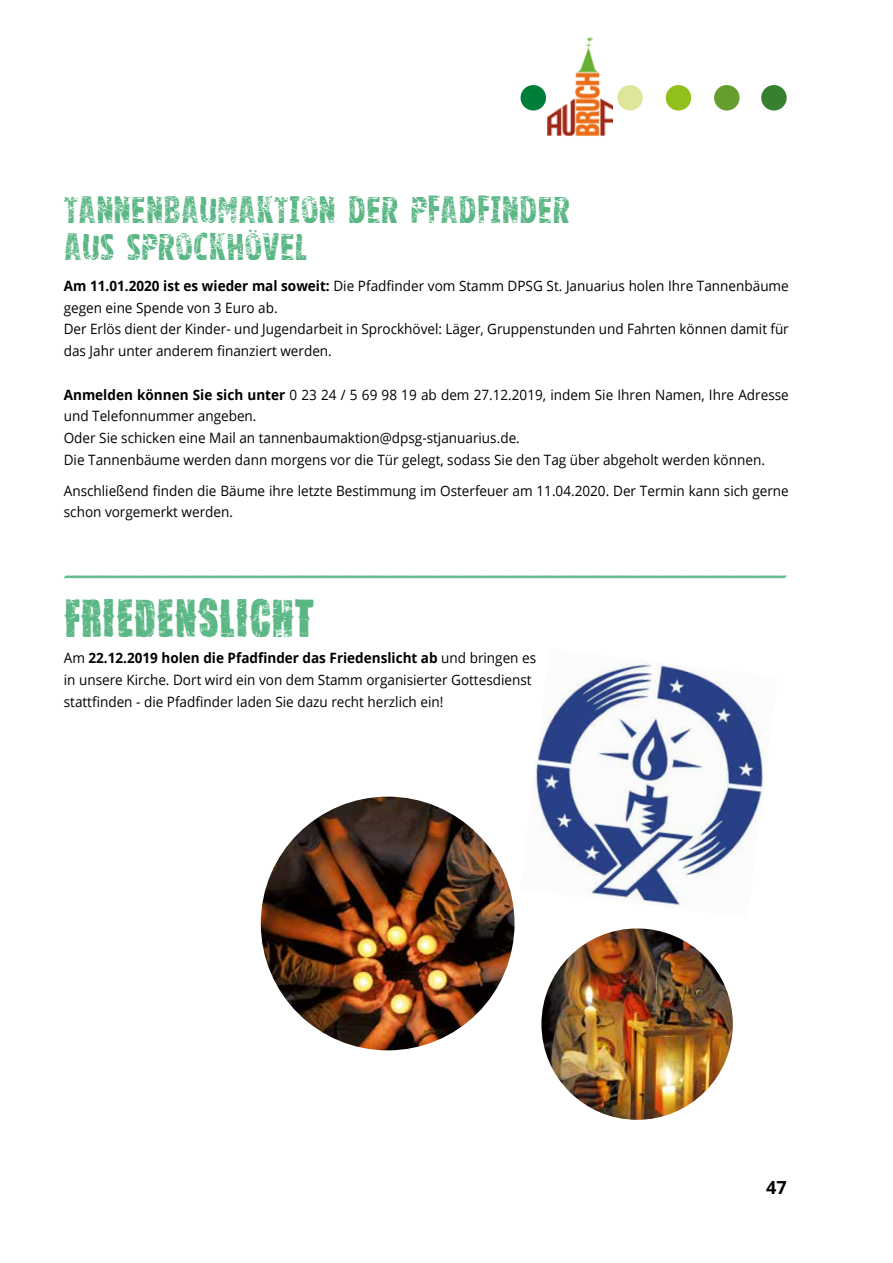
<style>
.page{position:relative;width:893px;height:1263px;background:#fff}
.page>*{position:absolute;margin:0;border:0;box-sizing:border-box;transform-origin:0 0}
.t1{font:45px/37.5px "Vtksgoodluckforyou";color:#5ab784;scale:.95 1}
.t2{font:45px "Vtks Desgaste";color:#5ab784;scale:.95 1}
.t3{font:700 18px "Open Sans";color:#000}
.t4{font:14.25px/21.8px "Open Sans";color:#000;scale:.95 1}
.s1{font-weight:700}
</style>
<div class="page">
<div style="left:521px;top:85px;width:25px;height:26px;background:#007f3b;border-radius:50%"></div>
<div style="left:761px;top:85px;width:26px;height:26px;background:#368030;border-radius:50%"></div>
<div style="left:617px;top:85px;width:26px;height:26px;background:#dee69a;border-radius:50%"></div>
<div style="left:714px;top:85px;width:25px;height:26px;background:#659e2d;border-radius:50%"></div>
<div style="left:666px;top:85px;width:25px;height:26px;background:#91c01b;border-radius:50%"></div>
<img style="left:532px;top:660px;width:233px;height:246px">
<svg style="left:63px;top:575px;width:724px;height:4px;background:#99d2b3"></svg>
<img style="left:261px;top:797px;width:253px;height:253px;border-radius:127px">
<img style="left:541px;top:928px;width:192px;height:192px;border-radius:96px">
<img style="left:547px;top:37px;width:65px;height:99px">
<h1 class="t1" style="left:64px;top:197px;width:534px">TANNENBAUMAKTION DER PFADFINDER<br>AUS SPROCKHÖVEL</h1>
<p class="t4" style="left:64px;top:275px;width:765px"><span class="s1">Am 11.01.2020 ist es wieder mal soweit:</span> Die Pfadfinder vom Stamm DPSG St. Januarius holen Ihre Tannenbäume gegen eine Spende von 3 Euro ab.<br>Der Erlös dient der Kinder- und Jugendarbeit in Sprockhövel: Läger, Gruppenstunden und Fahrten können damit für das Jahr unter anderem finanziert werden.</p>
<p class="t4" style="left:64px;top:383px;width:765px"><span class="s1">Anmelden können Sie sich unter</span> 0 23 24 / 5 69 98 19 ab dem 27.12.2019, indem Sie Ihren Namen, Ihre Adresse und Telefonnummer angeben.<br>Oder Sie schicken eine Mail an tannenbaumaktion@dpsg-stjanuarius.de.<br>Die Tannenbäume werden dann morgens vor die Tür gelegt, sodass Sie den Tag über abgeholt werden können.</p>
<p class="t4" style="left:64px;top:479px;width:765px">Anschließend finden die Bäume ihre letzte Bestimmung im Osterfeuer am 11.04.2020. Der Termin kann sich gerne schon vorgemerkt werden.</p>
<h1 class="t2" style="left:64px;top:598px;width:378px">FRIEDENSLICHT 2019</h1>
<p class="t4" style="left:64px;top:647px;width:499px">Am <span class="s1">22.12.2019 holen die Pfadfinder das Friedenslicht ab</span> und bringen es in unsere Kirche. Dort wird ein von dem Stamm organisierter Gottesdienst stattfinden - die Pfadfinder laden Sie dazu recht herzlich ein!</p>
<p class="t3" style="left:766px;top:1174px;width:22px">47</p>
</div>
